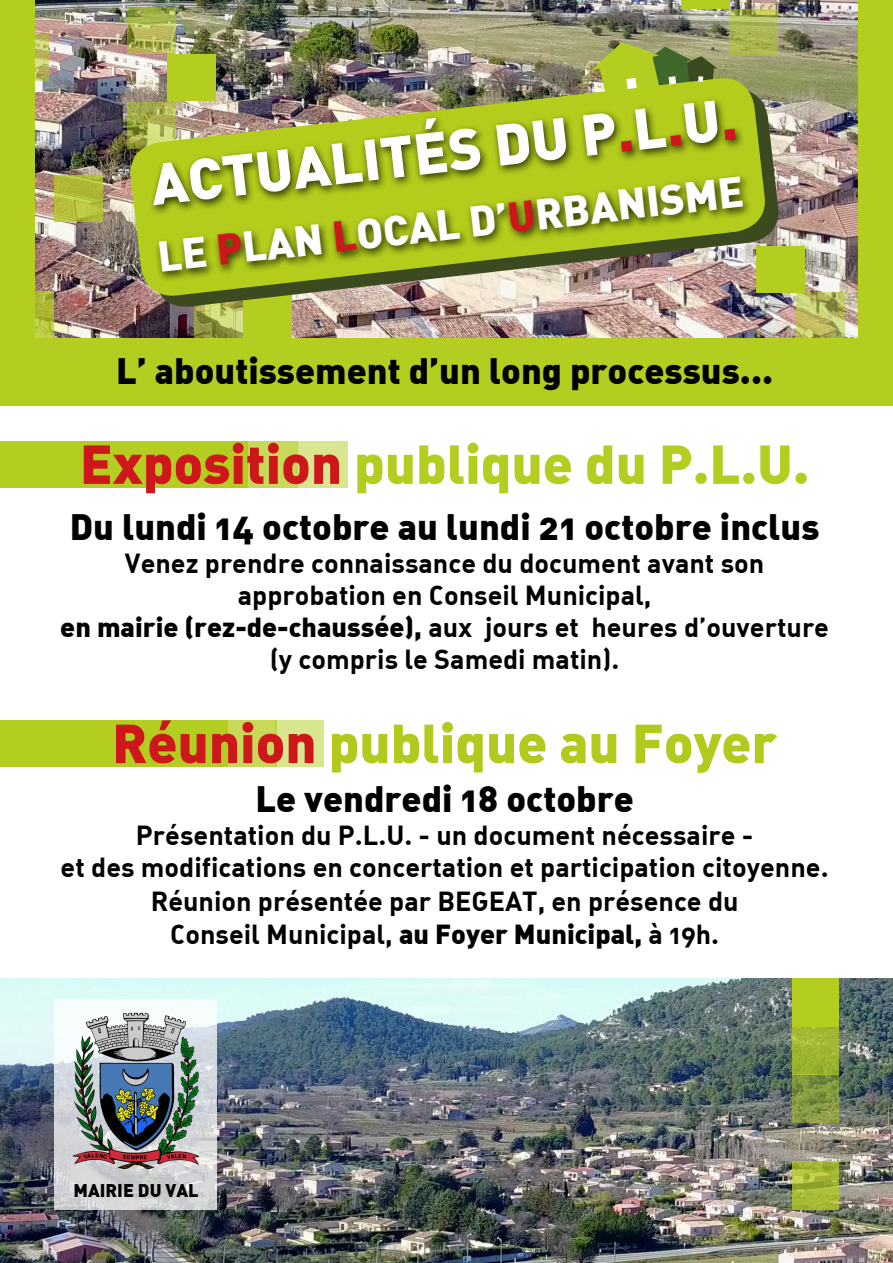
<style>
.page{position:relative;width:893px;height:1263px;background:#fff}
.page>*{position:absolute;margin:0;border:0;box-sizing:border-box;transform-origin:0 0}
.t1{font:900 57px "DIN";color:#fff}
.t2{font:900 54px "DIN Alternate";color:#b4cd21}
.t3{font:900 54px "DIN Alternate";color:#b2ca1e}
.t4{font:900 42px "DIN";color:#fff}
.t5{font:900 36px "DIN Alternate";color:#000}
.t6{font:700 27px/32.4px "DIN Alternate";color:#000;text-align:center}
.t7{font:900 18px "DIN Alternate";color:#000}
.s1{color:#cd171a}
.s2{font-weight:900}
</style>
<div class="page">
<div style="left:197px;top:442px;width:50px;height:46px;background:#b4cd21"></div>
<div style="left:0;top:442px;width:197px;height:46px;background:#b4cd21"></div>
<div style="left:248px;top:442px;width:50px;height:46px;background:#c6d958"></div>
<div style="left:298px;top:442px;width:50px;height:46px;background:#d9e690"></div>
<div style="left:180px;top:720px;width:48px;height:46px;background:#b4cd21"></div>
<div style="left:0;top:720px;width:180px;height:47px;background:#b4cd21"></div>
<div style="left:228px;top:720px;width:48px;height:46px;background:#c6d958"></div>
<div style="left:276px;top:720px;width:48px;height:46px;background:#d9e690"></div>
<div style="left:0;top:0;width:893px;height:405px;background:#b4cd21"></div>
<img style="left:36px;top:0;width:821px;height:338px">
<img style="left:0;top:979px;width:893px;height:284px">
<div style="left:243px;top:292px;width:48px;height:47px;background:#b4cd21"></div>
<div style="left:681px;top:0;width:48px;height:8px;background:#b4cd21"></div>
<svg style="left:54px;top:176px;width:48px;height:46px;background:#b3bd3a"></svg>
<svg style="left:35px;top:291px;width:19px;height:47px"></svg>
<svg style="left:792px;top:1161px;width:47px;height:48px;background:#a5b836"></svg>
<svg style="left:54px;top:999px;width:162px;height:210px"></svg>
<div style="left:168px;top:54px;width:48px;height:47px;background:#b4cd21"></div>
<div style="left:756px;top:246px;width:48px;height:46px;background:#b4cd21"></div>
<svg style="left:127px;top:7px;width:49px;height:47px;background:#aab052"></svg>
<svg style="left:796px;top:292px;width:49px;height:46px;background:#b8b963"></svg>
<svg style="left:195px;top:310px;width:48px;height:28px"></svg>
<svg style="left:729px;top:9px;width:48px;height:47px;background:#acb554"></svg>
<svg style="left:35px;top:34px;width:13px;height:47px"></svg>
<img style="left:140px;top:86px;width:642px;height:224px">
<img style="left:127px;top:75px;width:641px;height:224px">
<div style="left:153px;top:173px;width:600px;height:110px;background:#000;opacity:.75"></div>
<div style="left:148px;top:97px;width:597px;height:119px;background:#000;opacity:.75"></div>
<div style="left:792px;top:978px;width:47px;height:48px;background:#b4cd21"></div>
<svg style="left:792px;top:1026px;width:47px;height:48px;background:#9fb632"></svg>
<svg style="left:792px;top:1074px;width:47px;height:48px;background:#819640"></svg>
<img style="left:72px;top:1013px;width:126px;height:155px">
<svg style="left:591px;top:42px;width:126px;height:56px"></svg>
<h1 class="t1" style="left:147px;top:145px;width:591px;rotate:-6deg">ACTUALITÉS DU P<span class="s1">.</span>L<span class="s1">.</span>U<span class="s1">.</span></h1>
<h3 class="t4" style="left:155px;top:227px;width:591px;rotate:-6deg">LE <span class="s1">P</span>LAN <span class="s1">L</span>OCAL D’<span class="s1">U</span>RBANISME</h3>
<h3 class="t5" style="left:116px;top:347px;width:658px">L’ aboutissement d’un long processus...</h3>
<h2 class="t2" style="left:80px;top:428px;width:731px"><span class="s1">Exposition</span> publique du P.L.U.</h2>
<h3 class="t5" style="left:70px;top:503px;width:751px">Du lundi 14 octobre au lundi 21 octobre inclus</h3>
<p class="t6" style="left:125px;top:546px;width:641px">Venez prendre connaissance du document avant son approbation en Conseil Municipal,</p>
<p class="t6" style="left:60px;top:610px;width:770px"><span class="s2">en mairie (rez-de-chaussée),</span> aux jours et heures d’ouverture (y compris le Samedi matin).</p>
<h2 class="t3" style="left:112px;top:707px;width:666px"><span class="s1">Réunion</span> publique au Foyer</h2>
<h3 class="t5" style="left:255px;top:775px;width:380px">Le vendredi 18 octobre</h3>
<p class="t6" style="left:61px;top:818px;width:769px">Présentation du P.L.U. - un document nécessaire -<br>et des modifications en concertation et participation citoyenne.</p>
<p class="t6" style="left:151px;top:884px;width:589px">Réunion présentée par BEGEAT, en présence du<br>Conseil Municipal, <span class="s2">au Foyer Municipal,</span> à 19h.</p>
<p class="t7" style="left:73px;top:1178px;width:126px">MAIRIE DU VAL</p>
</div>
